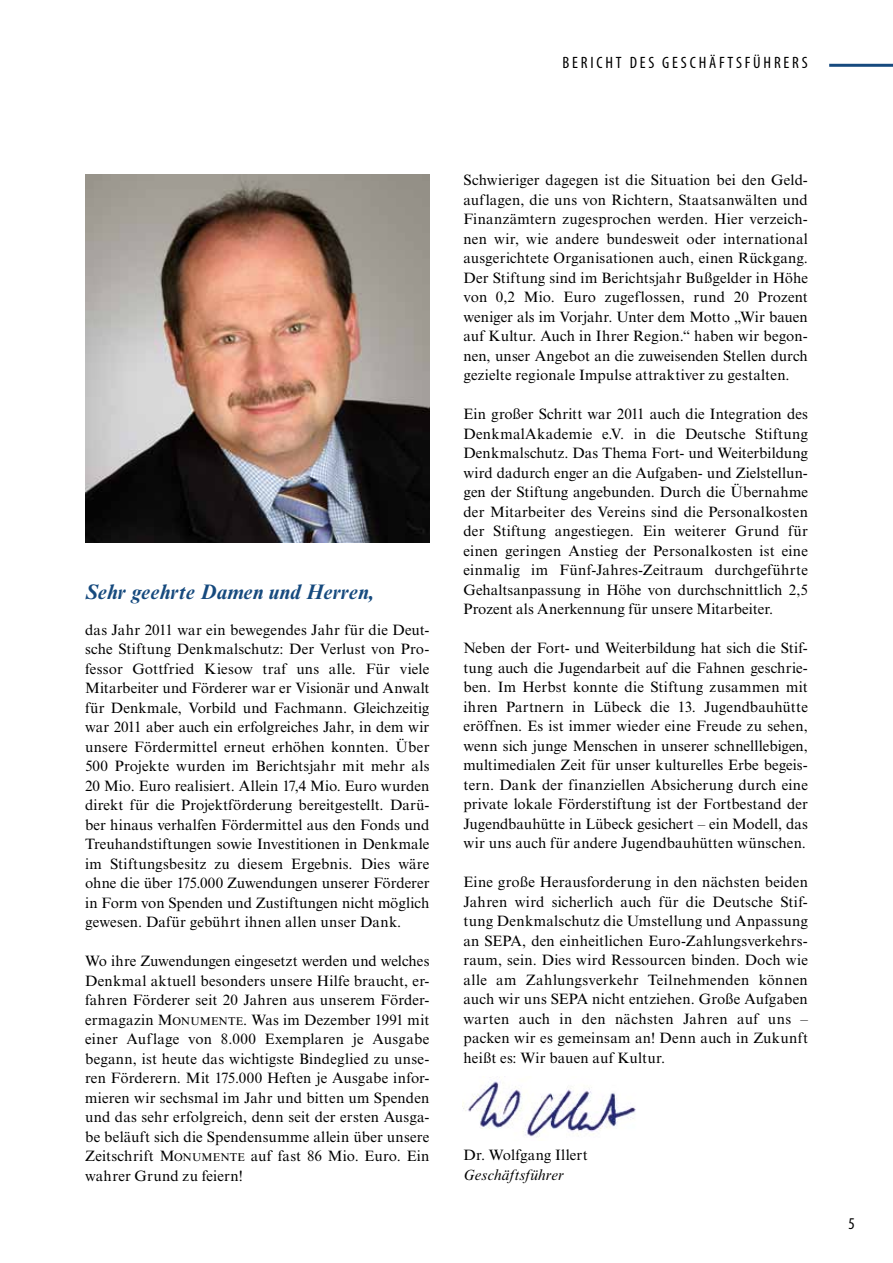
<style>
.page{position:relative;width:893px;height:1263px;background:#fff}
.page>*{position:absolute;margin:0;border:0;box-sizing:border-box;transform-origin:0 0}
.t1{font:italic 700 21px "Times New Roman MT Std";letter-spacing:.005em;color:#164a7e}
.t2{font:condensed 16.5px "Myriad Pro";letter-spacing:.17em;color:#000}
.t3{font:15px/19.5px "Times New Roman MT Std";letter-spacing:.015em;color:#000;text-align:justify}
.t4{font:italic 15px "Times New Roman MT Std";letter-spacing:.01em;color:#000}
.s1{font-style:inherit}
.s2{font-size:11.25px}
</style>
<div class="page">
<hr style="left:829px;top:64px;width:64px;height:3px;background:#164a7e">
<img style="left:85px;top:174px;width:344px;height:368px">
<img style="left:462px;top:1081px;width:174px;height:56px">
<p class="t2" style="left:563px;top:52px;width:247px">BERICHT DES GESCHÄFTSFÜHRERS</p>
<h1 class="t1" style="left:85px;top:579px;width:291px">Sehr geehrte Damen und Herren,</h1>
<p class="t3" style="left:85px;top:620px;width:346px">das Jahr 2011 war ein bewegendes Jahr für die Deut&shy;sche Stiftung Denkmalschutz: Der Verlust von Pro&shy;fessor Gottfried Kiesow traf uns alle. Für viele Mitarbeiter und Förderer war er Visionär und Anwalt für Denkmale, Vorbild und Fachmann. Gleichzeitig war 2011 aber auch ein erfolgreiches Jahr, in dem wir unsere Fördermittel erneut erhöhen konnten. Über 500 Projekte wurden im Berichtsjahr mit mehr als 20 Mio. Euro realisiert. Allein 17,4 Mio. Euro wurden direkt für die Projektförderung bereitgestellt. Darü&shy;ber hinaus verhalfen Fördermittel aus den Fonds und Treuhandstiftungen sowie Investitionen in Denkmale im Stiftungsbesitz zu diesem Ergebnis. Dies wäre ohne die über 175.000 Zuwendungen unserer Förderer in Form von Spenden und Zustiftungen nicht möglich gewesen. Dafür gebührt ihnen allen unser Dank.</p>
<p class="t3" style="left:85px;top:951px;width:346px">Wo ihre Zuwendungen eingesetzt werden und welches Denkmal aktuell besonders unsere Hilfe braucht, er&shy;fahren Förderer seit 20 Jahren aus unserem Förder&shy;ermagazin <span class="s1">M</span><span class="s2">ONUMENTE</span>. Was im Dezember 1991 mit einer Auflage von 8.000 Exemplaren je Ausgabe begann, ist heute das wichtigste Bindeglied zu unse&shy;ren Förderern. Mit 175.000 Heften je Ausgabe infor&shy;mieren wir sechsmal im Jahr und bitten um Spenden und das sehr erfolgreich, denn seit der ersten Ausga&shy;be beläuft sich die Spendensumme allein über unsere Zeitschrift <span class="s1">M</span><span class="s2">ONUMENTE</span> auf fast 86 Mio. Euro. Ein wahrer Grund zu feiern!</p>
<p class="t3" style="left:463px;top:170px;width:346px">Schwieriger dagegen ist die Situation bei den Geld&shy;auflagen, die uns von Richtern, Staatsanwälten und Finanzämtern zugesprochen werden. Hier verzeich&shy;nen wir, wie andere bundesweit oder international ausgerichtete Organisationen auch, einen Rückgang.<br>Der Stiftung sind im Berichtsjahr Bußgelder in Höhe von 0,2 Mio. Euro zugeflossen, rund 20 Prozent weniger als im Vorjahr. Unter dem Motto „Wir bauen auf Kultur. Auch in Ihrer Region.“ haben wir begon&shy;nen, unser Angebot an die zuweisenden Stellen durch gezielte regionale Impulse attraktiver zu gestalten.</p>
<p class="t3" style="left:463px;top:404px;width:346px">Ein großer Schritt war 2011 auch die Integration des DenkmalAkademie e.V. in die Deutsche Stiftung Denkmalschutz. Das Thema Fort- und Weiterbildung wird dadurch enger an die Aufgaben- und Zielstellun&shy;gen der Stiftung angebunden. Durch die Übernahme der Mitarbeiter des Vereins sind die Personalkosten der Stiftung angestiegen. Ein weiterer Grund für einen geringen Anstieg der Personalkosten ist eine einmalig im Fünf-Jahres-Zeitraum durchgeführte Gehaltsanpassung in Höhe von durchschnittlich 2,5<br>Prozent als Anerkennung für unsere Mitarbeiter.</p>
<p class="t3" style="left:463px;top:638px;width:346px">Neben der Fort- und Weiterbildung hat sich die Stif&shy;tung auch die Jugendarbeit auf die Fahnen geschrie&shy;ben. Im Herbst konnte die Stiftung zusammen mit ihren Partnern in Lübeck die 13. Jugendbauhütte eröffnen. Es ist immer wieder eine Freude zu sehen, wenn sich junge Menschen in unserer schnelllebigen, multimedialen Zeit für unser kulturelles Erbe begeis&shy;tern. Dank der finanziellen Absicherung durch eine private lokale Förderstiftung ist der Fortbestand der Jugendbauhütte in Lübeck gesichert – ein Modell, das wir uns auch für andere Jugendbauhütten wünschen.</p>
<p class="t3" style="left:463px;top:872px;width:346px">Eine große Herausforderung in den nächsten beiden Jahren wird sicherlich auch für die Deutsche Stif&shy;tung Denkmalschutz die Umstellung und Anpassung an SEPA, den einheitlichen Euro-Zahlungsverkehrs&shy;raum, sein. Dies wird Ressourcen binden. Doch wie alle am Zahlungsverkehr Teilnehmenden können auch wir uns SEPA nicht entziehen. Große Aufgaben warten auch in den nächsten Jahren auf uns – packen wir es gemeinsam an! Denn auch in Zukunft heißt es: Wir bauen auf Kultur.</p>
<p class="t3" style="left:463px;top:1145px;width:126px">Dr. Wolfgang Illert</p>
<p class="t4" style="left:463px;top:1166px;width:102px">Geschäftsführer</p>
<p class="t2" style="left:848px;top:1213px;width:8px">5</p>
</div>
